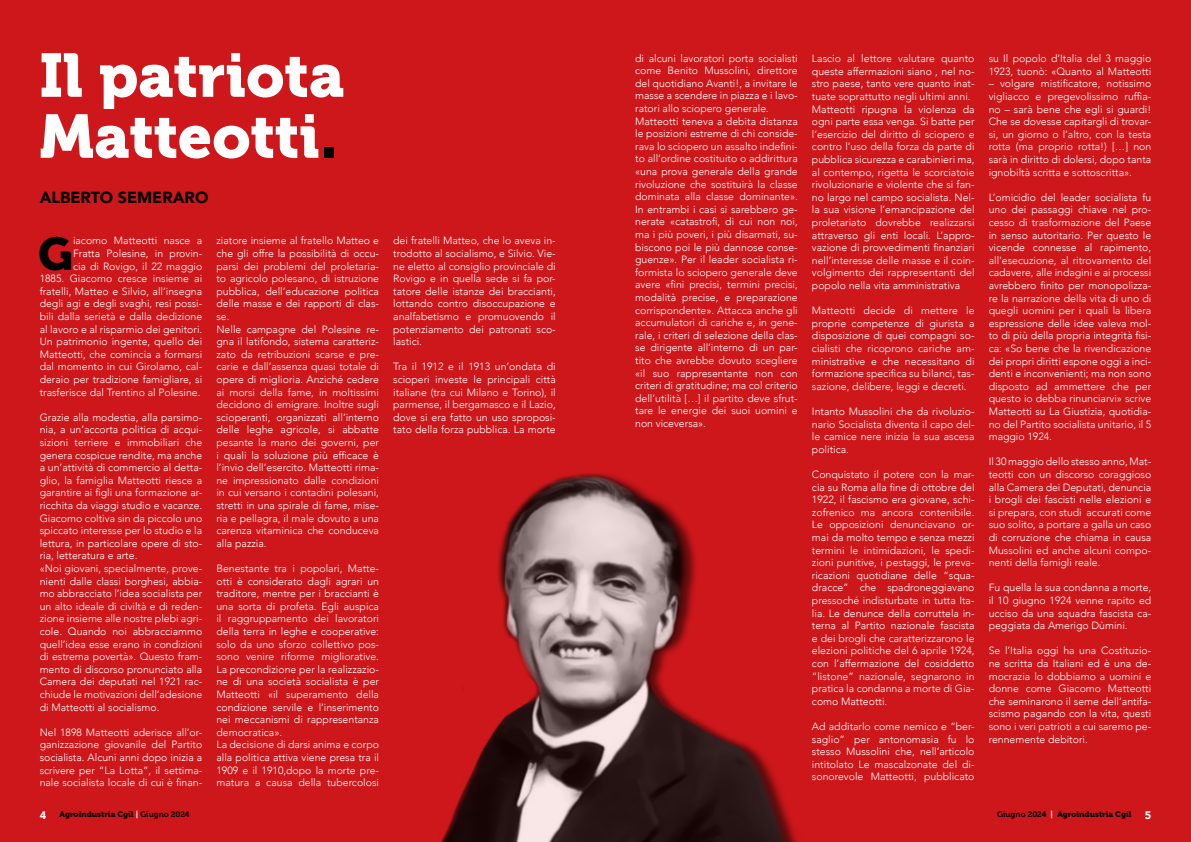
<style>
.page{position:relative;width:1191px;height:842px;background:#cd171a}
.page>*{position:absolute;margin:0;border:0;box-sizing:border-box;transform-origin:0 0}
.t1{font:61px/61px "Museo 900";color:#fff}
.t2{font:45.7px "Museo 900";color:#000}
.t3{font:900 16px "Avenir";color:#000}
.t4{font:300 10.5px/12.6px "Avenir";color:#fff;text-align:justify}
.t5{font:8px "Museo 900";color:#000}
.s1{color:#000}
.s2{font-family:"Avenir";font-weight:900;font-size:11px;color:#fff}
.s3{font-family:"Museo 700";color:#fff}
.s4{font-family:"Museo 700"}
</style>
<div class="page">
<img style="left:441px;top:473px;width:357px;height:369px">
<h1 class="t1" style="left:40px;top:46px;width:306px">Il patriota<br>Matteotti<span class="s1">.</span></h1>
<h3 class="t3" style="left:40px;top:184px;width:170px">ALBERTO SEMERARO</h3>
<h2 class="t2" style="left:39px;top:228px;width:36px">G</h2>
<p class="t4" style="left:216px;top:234px;width:164px;text-align:left">ziatore insieme al fratello Matteo e che gli offre la possibilità di occu&shy;parsi dei problemi del proletaria&shy;to agricolo polesano, di istruzione pubblica, dell’educazione politica delle masse e dei rapporti di clas&shy;se.<br>Nelle campagne del Polesine re&shy;gna il latifondo, sistema caratteriz&shy;zato da retribuzioni scarse e pre&shy;carie e dall’assenza quasi totale di opere di miglioria. Anziché cedere ai morsi della fame, in moltissimi decidono di emigrare. Inoltre sugli scioperanti, organizzati all’interno delle leghe agricole, si abbatte pesante la mano dei governi, per i quali la soluzione più efficace è l’invio dell’esercito. Matteotti rima&shy;ne impressionato dalle condizioni in cui versano i contadini polesani, stretti in una spirale di fame, mise&shy;ria e pellagra, il male dovuto a una carenza vitaminica che conduceva alla pazzia.</p>
<p class="t4" style="left:216px;top:562px;width:164px;text-align:left">Benestante tra i popolari, Matte&shy;otti è considerato dagli agrari un traditore, mentre per i braccianti è una sorta di profeta. Egli auspica il raggruppamento dei lavoratori della terra in leghe e cooperative: solo da uno sforzo collettivo pos&shy;sono venire riforme migliorative.<br>La precondizione per la realizzazio&shy;ne di una società socialista è per Matteotti «il superamento della condizione servile e l’inserimento nei meccanismi di rappresentanza democratica».<br>La decisione di darsi anima e corpo alla politica attiva viene presa tra il 1909 e il 1910,dopo la morte pre&shy;matura a causa della tubercolosi</p>
<p class="t4" style="left:40px;top:234px;width:164px;text-align:right">iacomo Matteotti nasce a<br>Fratta Polesine, in provin-<br>cia di Rovigo, il 22 maggio<br>1885. Giacomo cresce insieme ai fratelli, Matteo e Silvio, all’insegna degli agi e degli svaghi, resi possi&shy;bili dalla serietà e dalla dedizione al lavoro e al risparmio dei genitori.<br>Un patrimonio ingente, quello dei Matteotti, che comincia a formarsi dal momento in cui Girolamo, cal&shy;deraio per tradizione famigliare, si trasferisce dal Trentino al Polesine.</p>
<p class="t4" style="left:40px;top:411px;width:164px;text-align:left">Grazie alla modestia, alla parsimo&shy;nia, a un’accorta politica di acqui&shy;sizioni terriere e immobiliari che genera cospicue rendite, ma anche a un’attività di commercio al detta&shy;glio, la famiglia Matteotti riesce a garantire ai figli una formazione ar&shy;ricchita da viaggi studio e vacanze.<br>Giacomo coltiva sin da piccolo uno spiccato interesse per lo studio e la lettura, in particolare opere di sto&shy;ria, letteratura e arte.<br>«Noi giovani, specialmente, prove&shy;nienti dalle classi borghesi, abbia&shy;mo abbracciato l’idea socialista per un alto ideale di civiltà e di reden&shy;zione insieme alle nostre plebi agri&shy;cole. Quando noi abbracciammo quell’idea esse erano in condizioni di estrema povertà». Questo fram&shy;mento di discorso pronunciato alla Camera dei deputati nel 1921 rac&shy;chiude le motivazioni dell’adesione di Matteotti al socialismo.</p>
<p class="t4" style="left:40px;top:726px;width:164px">Nel 1898 Matteotti aderisce all’or&shy;ganizzazione giovanile del Partito socialista. Alcuni anni dopo inizia a scrivere per “La Lotta”, il settima&shy;nale socialista locale di cui è finan-</p>
<p class="t4" style="left:393px;top:234px;width:164px">dei fratelli Matteo, che lo aveva in&shy;trodotto al socialismo, e Silvio. Vie&shy;ne eletto al consiglio provinciale di Rovigo e in quella sede si fa por&shy;tatore delle istanze dei braccianti, lottando contro disoccupazione e analfabetismo e promuovendo il potenziamento dei patronati sco&shy;lastici.</p>
<p class="t4" style="left:393px;top:360px;width:164px">Tra il 1912 e il 1913 un’ondata di scioperi investe le principali città italiane (tra cui Milano e Torino), il parmense, il bergamasco e il Lazio, dove si era fatto un uso sproposi&shy;tato della forza pubblica. La morte</p>
<p class="t4" style="left:635px;top:52px;width:164px;text-align:left">di alcuni lavoratori porta socialisti come Benito Mussolini, direttore del quotidiano Avanti!, a invitare le masse a scendere in piazza e i lavo&shy;ratori allo sciopero generale.<br>Matteotti teneva a debita distanza le posizioni estreme di chi conside&shy;rava lo sciopero un assalto indefini&shy;to all’ordine costituito o addirittura «una prova generale della grande rivoluzione che sostituirà la classe dominata alla classe dominante».<br>In entrambi i casi si sarebbero ge&shy;nerate «catastrofi, di cui non noi, ma i più poveri, i più disarmati, su&shy;biscono poi le più dannose conse&shy;guenze». Per il leader socialista ri&shy;formista lo sciopero generale deve avere «fini precisi, termini precisi, modalità precise, e preparazione corrispondente». Attacca anche gli accumulatori di cariche e, in gene&shy;rale, i criteri di selezione della clas&shy;se dirigente all’interno di un par&shy;tito che avrebbe dovuto scegliere «il suo rappresentante non con criteri di gratitudine; ma col criterio dell’utilità […] il partito deve sfrut&shy;tare le energie dei suoi uomini e non viceversa».</p>
<p class="t4" style="left:812px;top:52px;width:164px;text-align:left">Lascio al lettore valutare quanto queste affermazioni siano , nel no&shy;stro paese, tanto vere quanto inat&shy;tuate soprattutto negli ultimi anni.<br>Matteotti ripugna la violenza da ogni parte essa venga. Si batte per l’esercizio del diritto di sciopero e contro l’uso della forza da parte di pubblica sicurezza e carabinieri ma, al contempo, rigetta le scorciatoie rivoluzionarie e violente che si fan&shy;no largo nel campo socialista. Nel&shy;la sua visione l’emancipazione del proletariato dovrebbe realizzarsi attraverso gli enti locali. L’appro&shy;vazione di provvedimenti finanziari nell’interesse delle masse e il coin&shy;volgimento dei rappresentanti del popolo nella vita amministrativa</p>
<p class="t4" style="left:812px;top:304px;width:164px">Matteotti decide di mettere le proprie competenze di giurista a disposizione di quei compagni so&shy;cialisti che ricoprono cariche am&shy;ministrative e che necessitano di formazione specifica su bilanci, tas&shy;sazione, delibere, leggi e decreti.</p>
<p class="t4" style="left:812px;top:405px;width:164px">Intanto Mussolini che da rivoluzio&shy;nario Socialista diventa il capo del&shy;le camice nere inizia la sua ascesa politica.</p>
<p class="t4" style="left:812px;top:468px;width:164px">Conquistato il potere con la mar&shy;cia su Roma alla fine di ottobre del 1922, il fascismo era giovane, schi&shy;zofrenico ma ancora contenibile.<br>Le opposizioni denunciavano or&shy;mai da molto tempo e senza mezzi termini le intimidazioni, le spedi&shy;zioni punitive, i pestaggi, le preva&shy;ricazioni quotidiane delle “squa&shy;dracce” che spadroneggiavano pressoché indisturbate in tutta Ita&shy;lia. Le denunce della corruttela in&shy;terna al Partito nazionale fascista e dei brogli che caratterizzarono le elezioni politiche del 6 aprile 1924, con l’affermazione del cosiddetto “listone” nazionale, segnarono in pratica la condanna a morte di Gia&shy;como Matteotti.</p>
<p class="t4" style="left:812px;top:720px;width:164px">Ad additarlo come nemico e “ber&shy;saglio” per antonomasia fu lo stesso Mussolini che, nell’articolo intitolato Le mascalzonate del di&shy;sonorevole Matteotti, pubblicato</p>
<p class="t4" style="left:988px;top:52px;width:164px">su Il popolo d’Italia del 3 maggio<br>1923, tuonò: «Quanto al Matteotti</p>
<p class="t4" style="left:988px;top:77px;width:164px">– volgare mistificatore, notissimo vigliacco e pregevolissimo ruffia&shy;no – sarà bene che egli si guardi!<br>Che se dovesse capitargli di trovar&shy;si, un giorno o l’altro, con la testa rotta (ma proprio rotta!) […] non sarà in diritto di dolersi, dopo tanta ignobiltà scritta e sottoscritta».</p>
<p class="t4" style="left:988px;top:191px;width:164px">L’omicidio del leader socialista fu uno dei passaggi chiave nel pro&shy;cesso di trasformazione del Paese in senso autoritario. Per questo le vicende connesse al rapimento, all'esecuzione, al ritrovamento del cadavere, alle indagini e ai processi avrebbero finito per monopolizza&shy;re la narrazione della vita di uno di quegli uomini per i quali la libera espressione delle idee valeva mol&shy;to di più della propria integrità fisi&shy;ca: «So bene che la rivendicazione dei propri diritti espone oggi a inci&shy;denti e inconvenienti; ma non sono disposto ad ammettere che per questo io debba rinunciarvi» scrive Matteotti su La Giustizia, quotidia&shy;no del Partito socialista unitario, il 5 maggio 1924.</p>
<p class="t4" style="left:988px;top:455px;width:164px">Il 30 maggio dello stesso anno, Mat&shy;teotti con un discorso coraggioso alla Camera dei Deputati, denuncia i brogli dei fascisti nelle elezioni e si prepara, con studi accurati come suo solito, a portare a galla un caso di corruzione che chiama in causa Mussolini ed anche alcuni compo&shy;nenti della famigli reale.</p>
<p class="t4" style="left:988px;top:581px;width:164px">Fu quella la sua condanna a morte, il 10 giugno 1924 venne rapito ed ucciso da una squadra fascista ca&shy;peggiata da Amerigo Dùmini.</p>
<p class="t4" style="left:988px;top:644px;width:164px">Se l’Italia oggi ha una Costituzio&shy;ne scritta da Italiani ed è una de&shy;mocrazia lo dobbiamo a uomini e donne come Giacomo Matteotti che seminarono il seme dell’antifa&shy;scismo pagando con la vita, questi sono i veri patrioti a cui saremo pe&shy;rennemente debitori.</p>
<p class="t5" style="left:40px;top:810px;width:151px"><span class="s2">4</span> Agroindustria Cgil <span class="s3">|</span> <span class="s4">Giugno 2024</span></p>
<p class="t5" style="left:997px;top:810px;width:156px"><span class="s4">Giugno 2024</span> <span class="s3">|</span> Agroindustria Cgil <span class="s2">5</span></p>
</div>
